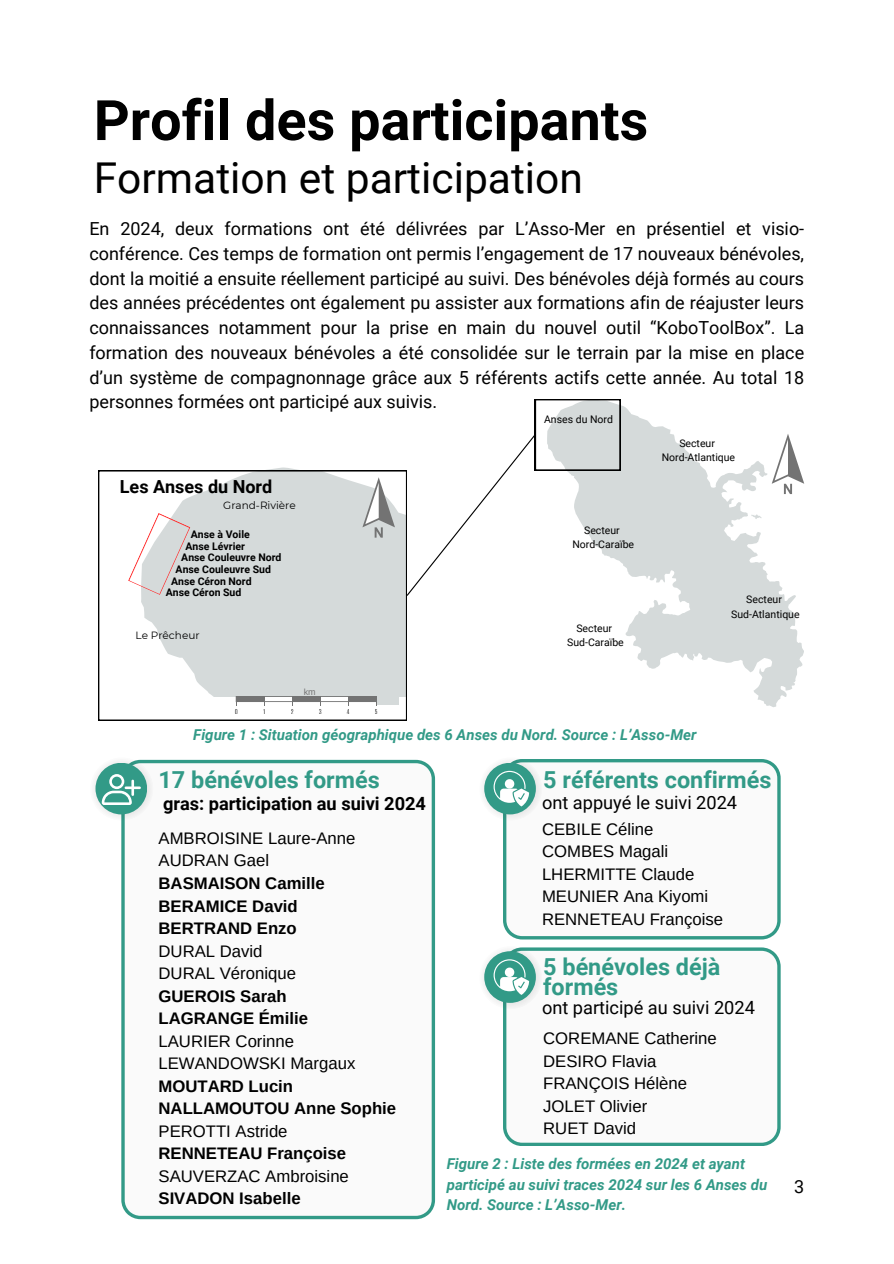
<style>
.page{position:relative;width:894px;height:1264px;background:#fff}
.page>*{position:absolute;margin:0;border:0;box-sizing:border-box;transform-origin:0 0}
.t1{font:700 55.65px "Roboto";color:#000}
.t2{font:42.45px "Roboto";color:#000}
.t3{font:700 23.4px/19.2px "Roboto";color:#329a87}
.t4{font:18.15px "Roboto";color:#000}
.t5{font:700 18.15px "Roboto";color:#000}
.t6{font:18px/24.8px "Roboto";color:#000;text-align:justify}
.t7{font:700 18px "Roboto";color:#000}
.t8{font:700 16.65px/22.5px "Arimo";color:#000}
.t9{font:16.65px/22.5px "Arimo";color:#000}
.t10{font:italic 700 15px/20.2px "Roboto";color:#329a87}
.t11{font:10.5px "Roboto";color:#000}
.t12{font:700 10.5px "Roboto";color:#000}
.t13{font:10.5px "Montserrat";color:#000}
.t14{font:9px "Arimo";color:#737373}
.s1{font-weight:400}
</style>
<div class="page">
<svg style="left:503px;top:759px;width:277px;height:180px"></svg>
<svg style="left:121px;top:759px;width:314px;height:459px"></svg>
<svg style="left:94px;top:759px;width:59px;height:61px"></svg>
<svg style="left:483px;top:759px;width:59px;height:61px"></svg>
<svg style="left:620px;top:399px;width:183px;height:308px;fill:#d5dada"></svg>
<svg style="left:771px;top:433px;width:33px;height:61px"></svg>
<svg style="left:406px;top:399px;width:214px;height:198px"></svg>
<svg style="left:98px;top:470px;width:308px;height:250px"></svg>
<svg style="left:503px;top:947px;width:277px;height:198px"></svg>
<svg style="left:483px;top:947px;width:59px;height:62px"></svg>
<h2 class="t1" style="left:94px;top:88px;width:555px">Profil des participants</h2>
<h5 class="t2" style="left:94px;top:153px;width:490px">Formation et participation</h5>
<h1 class="t6" style="left:89px;top:216px;width:716px">En 2024, deux formations ont été délivrées par L’Asso-Mer en présentiel et visio&shy;conférence. Ces temps de formation ont permis l’engagement de 17 nouveaux bénévoles, dont la moitié a ensuite réellement participé au suivi. Des bénévoles déjà formés au cours des années précédentes ont également pu assister aux formations afin de réajuster leurs connaissances notamment pour la prise en main du nouvel outil “KoboToolBox”. La formation des nouveaux bénévoles a été consolidée sur le terrain par la mise en place d’un système de compagnonnage grâce aux 5 référents actifs cette année. Au total 18 personnes formées ont participé aux suivis.</h1>
<p class="t7" style="left:120px;top:476px;width:154px">Les Anses du Nord</p>
<p class="t13" style="left:223px;top:499px;width:74px">Grand-Rivière</p>
<p class="t12" style="left:191px;top:528px;width:60px">Anse à Voile</p>
<p class="t12" style="left:185px;top:540px;width:61px">Anse Lévrier</p>
<h6 class="t12" style="left:175px;top:563px;width:97px">Anse Couleuvre Sud</h6>
<p class="t12" style="left:166px;top:586px;width:77px">Anse Céron Sud</p>
<p class="t12" style="left:181px;top:551px;width:102px">Anse Couleuvre Nord</p>
<p class="t12" style="left:171px;top:575px;width:82px">Anse Céron Nord</p>
<p class="t13" style="left:135px;top:628px;width:66px">Le Prêcheur</p>
<p class="t14" style="left:304px;top:686px;width:13px">km</p>
<p class="t11" style="left:544px;top:413px;width:70px">Anses du Nord</p>
<h4 class="t11" style="left:584px;top:524px;width:37px">Secteur</h4>
<p class="t11" style="left:572px;top:538px;width:63px">Nord-Caraïbe</p>
<p class="t11" style="left:576px;top:622px;width:37px">Secteur</p>
<p class="t11" style="left:567px;top:636px;width:58px">Sud-Caraïbe</p>
<p class="t11" style="left:679px;top:437px;width:37px">Secteur</p>
<p class="t11" style="left:661px;top:452px;width:75px">Nord-Atlantique</p>
<p class="t11" style="left:746px;top:593px;width:37px">Secteur</p>
<p class="t11" style="left:731px;top:608px;width:70px">Sud-Atlantique</p>
<p class="t10" style="left:193px;top:725px;width:504px">Figure 1 : Situation géographique des 6 Anses du Nord. Source : L’Asso-Mer</p>
<p class="t3" style="left:158px;top:770px;width:223px">17 bénévoles formés</p>
<p class="t5" style="left:163px;top:793px;width:264px">gras: participation au suivi 2024</p>
<p class="t3" style="left:543px;top:770px;width:230px">5 référents confirmés</p>
<p class="t4" style="left:542px;top:792px;width:197px">ont appuyé le suivi 2024</p>
<p class="t8" style="left:158px;top:827px;width:239px"><span class="s1">AMBROISINE Laure-Anne<br>AUDRAN Gael<br></span>BASMAISON Camille<br>BERAMICE David<br>BERTRAND Enzo<br><span class="s1">DURAL David<br>DURAL Véronique<br></span>GUEROIS Sarah<br>LAGRANGE Émilie<br><span class="s1">LAURIER Corinne<br>LEWANDOWSKI Margaux<br></span>MOUTARD Lucin<br>NALLAMOUTOU Anne Sophie<br><span class="s1">PEROTTI Astride<br></span>RENNETEAU Françoise<br><span class="s1">SAUVERZAC Ambroisine<br></span>SIVADON Isabelle</p>
<p class="t9" style="left:542px;top:817px;width:182px">CEBILE Céline<br>COMBES Magali<br>LHERMITTE Claude<br>MEUNIER Ana Kiyomi<br>RENNETEAU Françoise</p>
<h3 class="t3" style="left:543px;top:957px;width:179px">5 bénévoles déjà formés</h3>
<h4 class="t4" style="left:542px;top:997px;width:214px">ont participé au suivi 2024</h4>
<h5 class="t9" style="left:543px;top:1027px;width:175px">COREMANE Catherine<br>DESIRO Flavia<br>FRANÇOIS Hélène<br>JOLET Olivier<br>RUET David</h5>
<p class="t10" style="left:446px;top:1154px;width:322px">Figure 2 : Liste des formées en 2024 et ayant participé au suivi traces 2024 sur les 6 Anses du<br>Nord. Source : L’Asso-Mer.</p>
<p class="t6" style="left:794px;top:1173px;width:12px">3</p>
</div>
